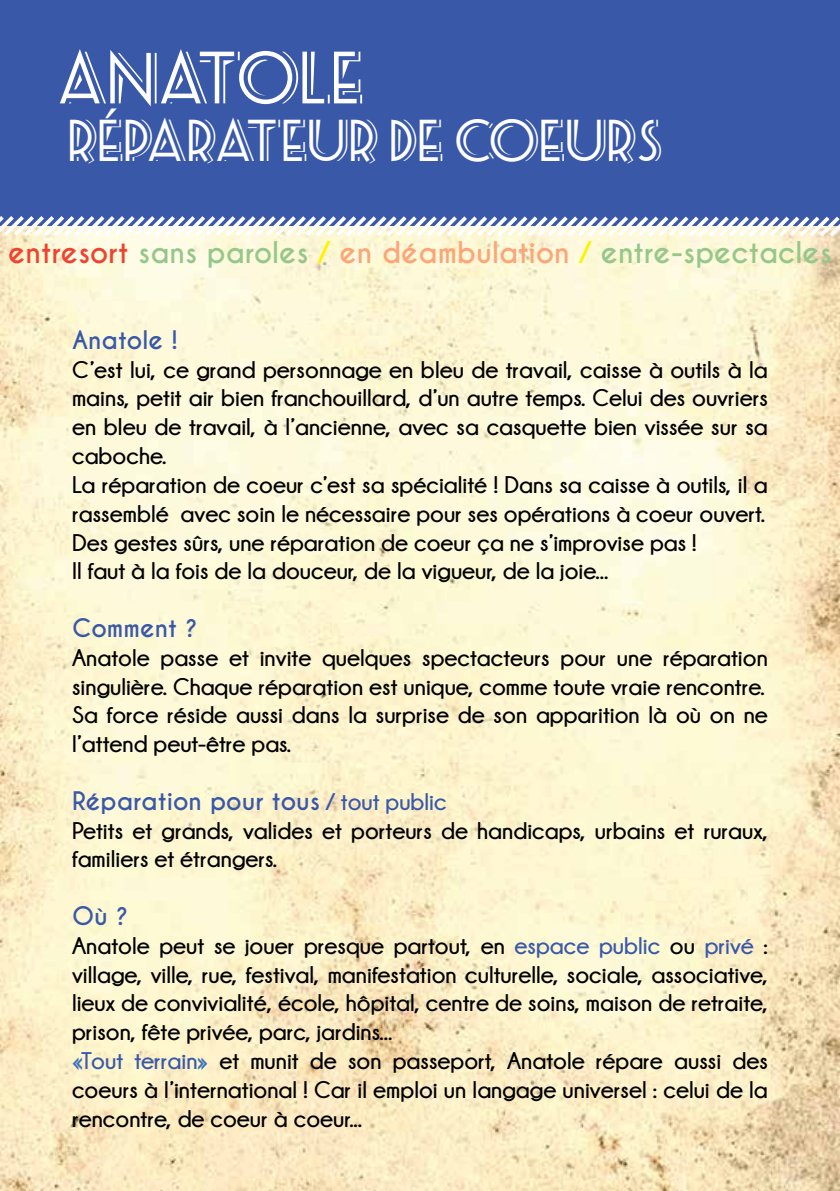
<style>
.page{position:relative;width:840px;height:1191px;background:#fff}
.page>*{position:absolute;margin:0;border:0;box-sizing:border-box;transform-origin:0 0}
.t1{font:60px "Seaside Resort NF";color:#fff}
.t2{font:48px "Seaside Resort NF";color:#fff}
.t3{font:700 28px "Caviar Dreams";color:#95c78a}
.t4{font:700 24px/28.8px "Champagne&Limousines";color:#000}
.t5{font:700 24px "Caviar Dreams";color:#3958a8}
.s1{color:#ef4330}
.s2{color:#fff200}
.s3{color:#fda577}
.s4{font-family:"Champagne&Limousines"}
.s5{color:#3958a8}
.s6{color:#3f72b9}
</style>
<div class="page">
<img style="left:0;top:241px;width:839px;height:950px">
<div style="left:0;top:0;width:839px;height:226px;background:#3958a8"></div>
<svg style="left:0;top:216px;width:839px;height:25px"></svg>
<h1 class="t1" style="left:58px;top:36px;width:308px">ANATOLE</h1>
<h2 class="t2" style="left:68px;top:107px;width:595px">RÉPARATEUR DE COEURS</h2>
<p class="t3" style="left:8px;top:235px;width:824px"><span class="s1">entresort</span> sans paroles <span class="s2">/</span> <span class="s3">en déambulation</span> <span class="s2">/</span> entre-spectacles</p>
<p class="t5" style="left:72px;top:325px;width:107px">Anatole !</p>
<p class="t4" style="left:72px;top:355px;width:697px">C’est lui, ce grand personnage en bleu de travail, caisse à outils à la mains, petit air bien franchouillard, d’un autre temps. Celui des ouvriers en bleu de travail, à l’ancienne, avec sa casquette bien vissée sur sa caboche.<br>La réparation de coeur c’est sa spécialité ! Dans sa caisse à outils, il a rassemblé avec soin le nécessaire pour ses opérations à coeur ouvert.<br>Des gestes sûrs, une réparation de coeur ça ne s’improvise pas !<br>Il faut à la fois de la douceur, de la vigueur, de la joie...</p>
<p class="t5" style="left:72px;top:613px;width:127px">Comment ?</p>
<p class="t4" style="left:72px;top:643px;width:697px">Anatole passe et invite quelques spectacteurs pour une réparation singulière. Chaque réparation est unique, comme toute vraie rencontre.<br>Sa force réside aussi dans la surprise de son apparition là où on ne l’attend peut-être pas.</p>
<p class="t5" style="left:72px;top:786px;width:376px">Réparation pour tous <span class="s4">/ tout public</span></p>
<p class="t4" style="left:72px;top:815px;width:697px">Petits et grands, valides et porteurs de handicaps, urbains et ruraux, familiers et étrangers.</p>
<p class="t5" style="left:72px;top:901px;width:58px">Où ?</p>
<p class="t4" style="left:72px;top:931px;width:697px">Anatole peut se jouer presque partout, en <span class="s5">espace public</span> ou <span class="s5">privé</span> : village, ville, rue, festival, manifestation culturelle, sociale, associative, lieux de convivialité, école, hôpital, centre de soins, maison de retraite, prison, fête privée, parc, jardins...<br><span class="s6">«</span><span class="s5">Tout terrain</span><span class="s6">»</span> et munit de son passeport, Anatole répare aussi des coeurs à l’international ! Car il emploi un langage universel : celui de la rencontre, de coeur à coeur...</p>
</div>
